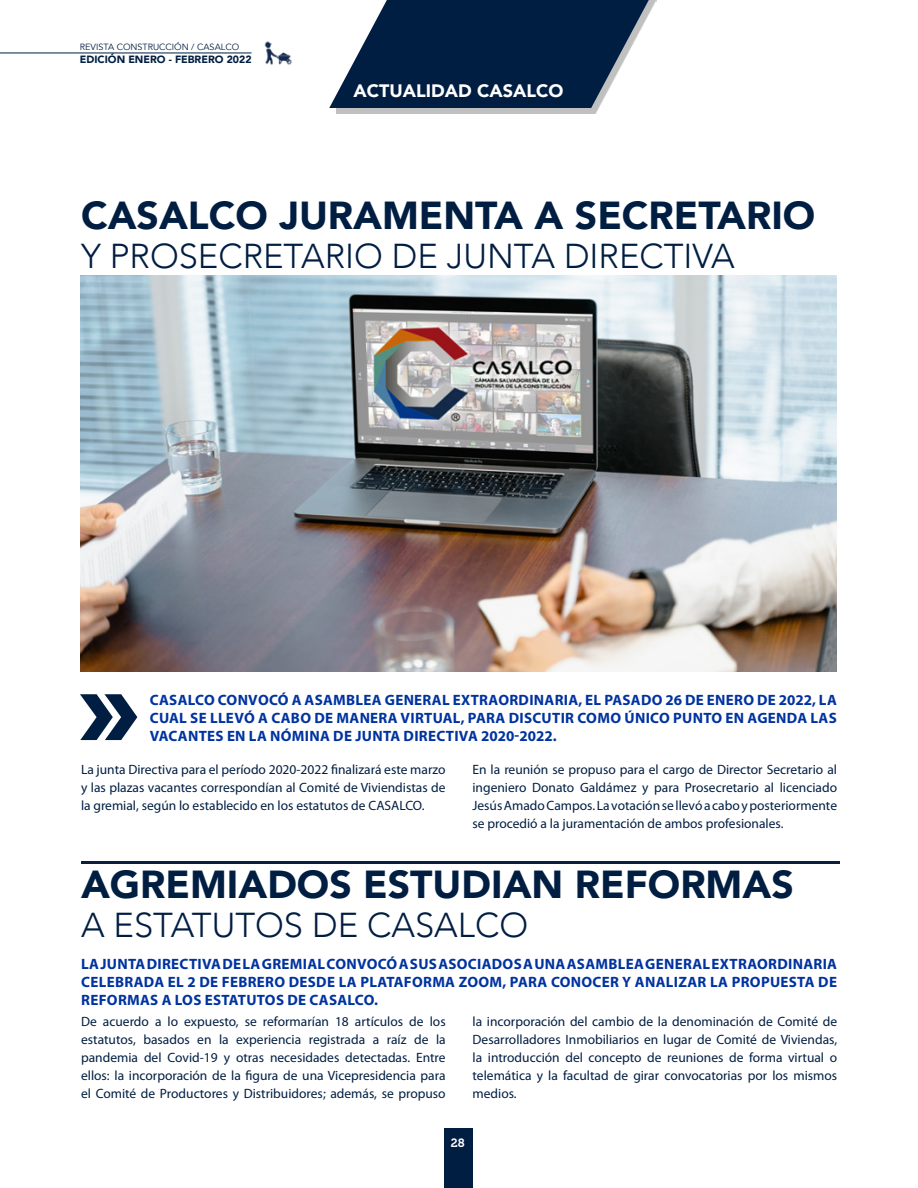
<style>
.page{position:relative;width:918px;height:1188px;background:#fff}
.page>*{position:absolute;margin:0;border:0;box-sizing:border-box;transform-origin:0 0}
.t1{font:900 39px "Avenir";color:#001e42}
.t2{font:300 34.5px "Avenir";color:#001e42}
.t3{font:900 18px "Avenir";color:#fff}
.t4{font:700 15px/18px "Myriad Pro";letter-spacing:.02em;color:#0033a0;text-align:justify}
.t5{font:13.5px/18px "Myriad Pro";color:#001e42;text-align:justify}
.t6{font:12px "Museo 700";color:#fff}
.t7{font:900 10.5px "Avenir";color:#001e42}
.t8{font:9px "Avenir";color:#001e42}
</style>
<div class="page">
<div style="left:336px;top:0;width:320px;height:114px;background:#231f20;opacity:.28"></div>
<svg style="left:329px;top:0;width:320px;height:108px"></svg>
<img style="left:80px;top:276px;width:757px;height:396px">
<svg style="left:80px;top:694px;width:57px;height:46px"></svg>
<hr style="left:81px;top:861px;width:759px;height:3px;background:#091f3e">
<div style="left:444px;top:1128px;width:28px;height:60px;background:#001e42"></div>
<img style="left:264px;top:41px;width:28px;height:24px">
<hr style="left:0;top:53px;width:252px;height:1px;background:#001e42">
<p class="t8" style="left:80px;top:42px;width:161px">REVISTA CONSTRUCCIÓN / CASALCO</p>
<p class="t7" style="left:80px;top:50px;width:173px">EDICIÓN ENERO - FEBRERO 2022</p>
<p class="t3" style="left:354px;top:76px;width:211px">ACTUALIDAD CASALCO</p>
<p class="t1" style="left:81px;top:182px;width:736px">CASALCO JURAMENTA A SECRETARIO</p>
<p class="t2" style="left:81px;top:236px;width:655px">Y PROSECRETARIO DE JUNTA DIRECTIVA</p>
<p class="t4" style="left:150px;top:691px;width:689px">CASALCO CONVOCÓ A ASAMBLEA GENERAL EXTRAORDINARIA, EL PASADO 26 DE ENERO DE 2022, LA CUAL SE LLEVÓ A CABO DE MANERA VIRTUAL, PARA DISCUTIR COMO ÚNICO PUNTO EN AGENDA LAS VACANTES EN LA NÓMINA DE JUNTA DIRECTIVA 2020-2022.</p>
<p class="t5" style="left:81px;top:760px;width:366px">La junta Directiva para el período 2020-2022 finalizará este marzo y las plazas vacantes correspondían al Comité de Viviendistas de la gremial, según lo establecido en los estatutos de CASALCO.</p>
<p class="t5" style="left:472px;top:760px;width:366px">En la reunión se propuso para el cargo de Director Secretario al ingeniero Donato Galdámez y para Prosecretario al licenciado Jesús Amado Campos. La votación se llevó a cabo y posteriormente se procedió a la juramentación de ambos profesionales.</p>
<p class="t1" style="left:81px;top:851px;width:714px">AGREMIADOS ESTUDIAN REFORMAS</p>
<p class="t2" style="left:81px;top:905px;width:449px">A ESTATUTOS DE CASALCO</p>
<p class="t4" style="left:81px;top:954px;width:757px">LA JUNTA DIRECTIVA DE LA GREMIAL CONVOCÓ A SUS ASOCIADOS A UNA ASAMBLEA GENERAL EXTRAORDINARIA CELEBRADA EL 2 DE FEBRERO DESDE LA PLATAFORMA ZOOM, PARA CONOCER Y ANALIZAR LA PROPUESTA DE REFORMAS A LOS ESTATUTOS DE CASALCO.</p>
<p class="t5" style="left:81px;top:1012px;width:366px">De acuerdo a lo expuesto, se reformarían 18 artículos de los estatutos, basados en la experiencia registrada a raíz de la pandemia del Covid-19 y otras necesidades detectadas. Entre ellos: la incorporación de la figura de una Vicepresidencia para el Comité de Productores y Distribuidores; además, se propuso</p>
<p class="t5" style="left:473px;top:1012px;width:366px">la incorporación del cambio de la denominación de Comité de Desarrolladores Inmobiliarios en lugar de Comité de Viviendas, la introducción del concepto de reuniones de forma virtual o telemática y la facultad de girar convocatorias por los mismos medios.</p>
<p class="t6" style="left:451px;top:1136px;width:15px">28</p>
</div>
